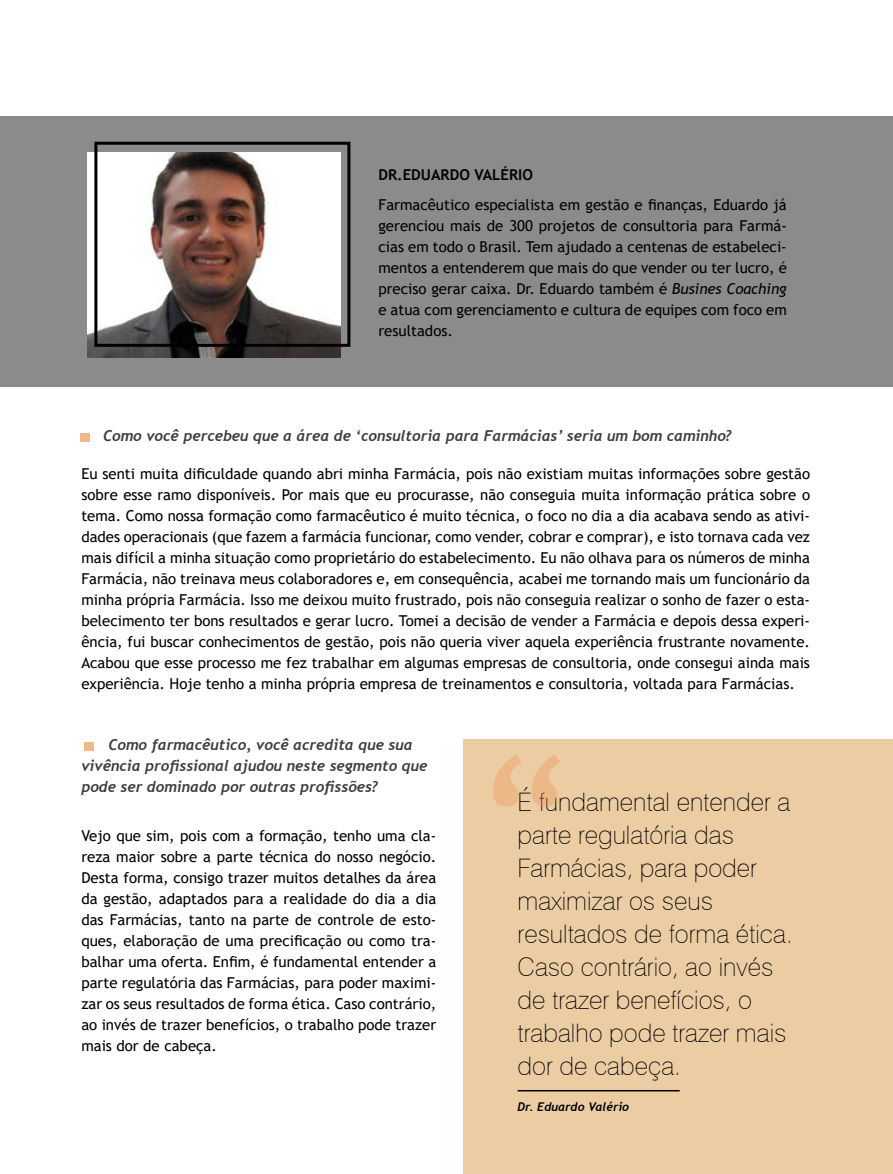
<style>
.page{position:relative;width:893px;height:1174px;background:#fff}
.page>*{position:absolute;margin:0;border:0;box-sizing:border-box;transform-origin:0 0}
.t1{font:175.5px "Trebuchet MS";color:#f28b50}
.t2{font:100 25.5px/33px "Swiss 721 BT";color:#000}
.t3{font:15px/21px "Trebuchet MS";color:#000;text-align:justify}
.t4{font:italic 700 15px/21px "Trebuchet";color:#393d40}
.t5{font:700 15px "Trebuchet MS";color:#000}
.t6{font:italic 700 12px "Trebuchet";color:#000}
.s1{font-style:italic}
</style>
<div class="page">
<div style="left:463px;top:739px;width:430px;height:435px;background:#eccda3"></div>
<div style="left:0;top:117px;width:893px;height:270px;background:#8c8b8b"></div>
<img style="left:87px;top:153px;width:253px;height:204px">
<div style="left:94px;top:142px;width:256px;height:205px;border:3px solid #000"></div>
<hr style="left:518px;top:1090px;width:162px;height:1px;background:#000">
<div style="left:80px;top:434px;width:9px;height:8px;background:#efba89"></div>
<div style="left:85px;top:742px;width:9px;height:8px;background:#efba89"></div>
<p class="t5" style="left:378px;top:165px;width:156px">DR.EDUARDO VALÉRIO</p>
<p class="t3" style="left:378px;top:194px;width:410px">Farmacêutico especialista em gestão e finanças, Eduardo já gerenciou mais de 300 projetos de consultoria para Farmá&shy;cias em todo o Brasil. Tem ajudado a centenas de estabeleci&shy;mentos a entenderem que mais do que vender ou ter lucro, é preciso gerar caixa. Dr. Eduardo também é <span class="s1">Busines Coaching </span>e atua com gerenciamento e cultura de equipes com foco em resultados.</p>
<p class="t4" style="left:103px;top:425px;width:630px">Como você percebeu que a área de ‘consultoria para Farmácias’ seria um bom caminho?</p>
<p class="t3" style="left:81px;top:463px;width:730px">Eu senti muita dificuldade quando abri minha Farmácia, pois não existiam muitas informações sobre gestão sobre esse ramo disponíveis. Por mais que eu procurasse, não conseguia muita informação prática sobre o tema. Como nossa formação como farmacêutico é muito técnica, o foco no dia a dia acabava sendo as ativi&shy;dades operacionais (que fazem a farmácia funcionar, como vender, cobrar e comprar), e isto tornava cada vez mais difícil a minha situação como proprietário do estabelecimento. Eu não olhava para os números de minha Farmácia, não treinava meus colaboradores e, em consequência, acabei me tornando mais um funcionário da minha própria Farmácia. Isso me deixou muito frustrado, pois não conseguia realizar o sonho de fazer o esta&shy;belecimento ter bons resultados e gerar lucro. Tomei a decisão de vender a Farmácia e depois dessa experi&shy;ência, fui buscar conhecimentos de gestão, pois não queria viver aquela experiência frustrante novamente.<br>Acabou que esse processo me fez trabalhar em algumas empresas de consultoria, onde consegui ainda mais experiência. Hoje tenho a minha própria empresa de treinamentos e consultoria, voltada para Farmácias.</p>
<p class="t4" style="left:81px;top:734px;width:347px;text-indent:27px">Como farmacêutico, você acredita que sua vivência profissional ajudou neste segmento que pode ser dominado por outras profissões?</p>
<p class="t3" style="left:81px;top:825px;width:356px">Vejo que sim, pois com a formação, tenho uma cla&shy;reza maior sobre a parte técnica do nosso negócio.<br>Desta forma, consigo trazer muitos detalhes da área da gestão, adaptados para a realidade do dia a dia das Farmácias, tanto na parte de controle de esto&shy;ques, elaboração de uma precificação ou como tra&shy;balhar uma oferta. Enfim, é fundamental entender a parte regulatória das Farmácias, para poder maximi&shy;zar os seus resultados de forma ética. Caso contrário, ao invés de trazer benefícios, o trabalho pode trazer mais dor de cabeça.</p>
<h1 class="t1" style="left:479px;top:711px;width:93px">“</h1>
<h2 class="t2" style="left:518px;top:785px;width:277px">É fundamental entender a parte regulatória das<br>Farmácias, para poder maximizar os seus resultados de forma ética.<br>Caso contrário, ao invés de trazer benefícios, o trabalho pode trazer mais dor de cabeça.</h2>
<p class="t6" style="left:518px;top:1099px;width:113px">Dr. Eduardo Valério</p>
</div>
